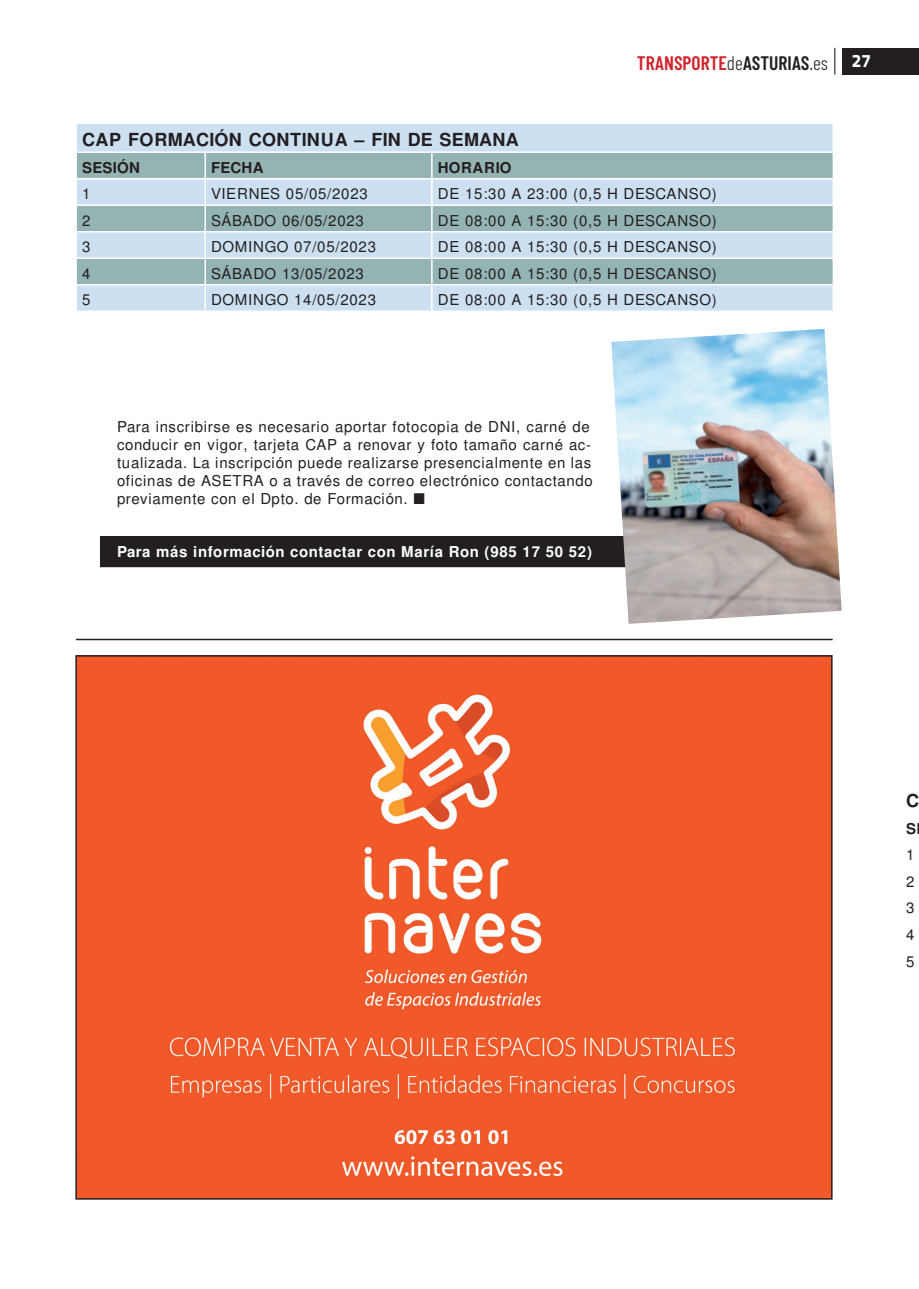
<style>
.page{position:relative;width:919px;height:1289px;background:#fff}
.page>*{position:absolute;margin:0;border:0;box-sizing:border-box;transform-origin:0 0}
.t1{font:600 19.5px "Barlow Condensed";color:#d1232a}
.t2{font:700 18px "Free Sans";letter-spacing:.02em;color:#231f20}
.t3{font:15px/18px "Free Sans";letter-spacing:.05em;color:#231f20}
.t4{font:700 15px "Free Sans";letter-spacing:.04em;color:#fff}
.t5{font:700 15px "Free Sans";letter-spacing:.015em;color:#231f20}
.t6{font:700 15px "Free Sans";letter-spacing:.04em;color:#231f20}
.s1{font-weight:300;color:#231f20}
.s2{color:#231f20}
.s3{font-family:"Flama";font-weight:300}
</style>
<div class="page">
<div style="left:841px;top:48px;width:77px;height:26px;background:#231f20"></div>
<svg style="left:834px;top:48px;width:1px;height:26px"></svg>
<div style="left:100px;top:536px;width:542px;height:30px;background:#231f20"></div>
<div style="left:100px;top:536px;width:543px;height:31px;border:1px solid #231f20"></div>
<hr style="left:76px;top:638px;width:756px;height:2px;background:#231f20">
<div style="left:78px;top:658px;width:751px;height:538px;background:#f15929"></div>
<div style="left:77px;top:124px;width:755px;height:186px;background:#cce0f2"></div>
<svg style="left:77px;top:153px;width:755px;height:131px;background:#aac5cc"></svg>
<hr style="left:75px;top:151px;width:130px;height:2px;background:#fff">
<hr style="left:205px;top:151px;width:227px;height:2px;background:#fff">
<hr style="left:204px;top:153px;width:2px;height:25px;background:#fff">
<hr style="left:432px;top:151px;width:402px;height:2px;background:#fff">
<hr style="left:75px;top:178px;width:130px;height:1px;background:#fff">
<hr style="left:205px;top:178px;width:227px;height:1px;background:#fff">
<hr style="left:204px;top:179px;width:2px;height:25px;background:#fff">
<hr style="left:432px;top:178px;width:402px;height:1px;background:#fff">
<hr style="left:75px;top:204px;width:130px;height:2px;background:#fff">
<hr style="left:205px;top:204px;width:227px;height:2px;background:#fff">
<hr style="left:204px;top:206px;width:2px;height:25px;background:#fff">
<hr style="left:432px;top:204px;width:402px;height:2px;background:#fff">
<hr style="left:75px;top:231px;width:130px;height:1px;background:#fff">
<hr style="left:205px;top:231px;width:227px;height:1px;background:#fff">
<hr style="left:204px;top:232px;width:2px;height:25px;background:#fff">
<hr style="left:432px;top:231px;width:402px;height:1px;background:#fff">
<hr style="left:75px;top:257px;width:130px;height:2px;background:#fff">
<hr style="left:205px;top:257px;width:227px;height:2px;background:#fff">
<hr style="left:204px;top:259px;width:2px;height:25px;background:#fff">
<hr style="left:432px;top:257px;width:402px;height:2px;background:#fff">
<hr style="left:75px;top:284px;width:130px;height:1px;background:#fff">
<hr style="left:205px;top:284px;width:227px;height:1px;background:#fff">
<hr style="left:204px;top:285px;width:2px;height:25px;background:#fff">
<hr style="left:432px;top:284px;width:402px;height:1px;background:#fff">
<svg style="left:431px;top:153px;width:1px;height:157px"></svg>
<img style="left:611px;top:329px;width:230px;height:295px">
<h1 class="t1" style="left:636px;top:51px;width:235px">TRANSPORTE<span class="s1">de</span><span class="s2">ASTURIAS</span><span class="s1">.es</span> <sup>27</sup></h1>
<p class="t2" style="left:82px;top:127px;width:438px">CAP FORMACIÓN CONTINUA – FIN DE SEMANA</p>
<p class="t5" style="left:82px;top:157px;width:59px">SESIÓN</p>
<p class="t5" style="left:211px;top:157px;width:54px">FECHA</p>
<p class="t6" style="left:438px;top:157px;width:75px">HORARIO</p>
<p class="t3" style="left:82px;top:186px;width:10px">1</p>
<p class="t3" style="left:211px;top:186px;width:158px">VIERNES 05/05/2023</p>
<p class="t3" style="left:438px;top:186px;width:280px">DE 15:30 A 23:00 (0,5 H DESCANSO)</p>
<p class="t3" style="left:82px;top:212px;width:10px">2</p>
<p class="t3" style="left:211px;top:212px;width:154px">SÁBADO 06/05/2023</p>
<p class="t3" style="left:438px;top:212px;width:280px">DE 08:00 A 15:30 (0,5 H DESCANSO)</p>
<p class="t3" style="left:82px;top:239px;width:10px">3</p>
<p class="t3" style="left:211px;top:239px;width:166px">DOMINGO 07/05/2023</p>
<p class="t3" style="left:438px;top:239px;width:280px">DE 08:00 A 15:30 (0,5 H DESCANSO)</p>
<p class="t3" style="left:82px;top:265px;width:10px">4</p>
<p class="t3" style="left:211px;top:265px;width:154px">SÁBADO 13/05/2023</p>
<p class="t3" style="left:438px;top:265px;width:280px">DE 08:00 A 15:30 (0,5 H DESCANSO)</p>
<p class="t3" style="left:82px;top:292px;width:10px">5</p>
<p class="t3" style="left:211px;top:292px;width:166px">DOMINGO 14/05/2023</p>
<p class="t3" style="left:438px;top:292px;width:280px">DE 08:00 A 15:30 (0,5 H DESCANSO)</p>
<p class="t3" style="left:117px;top:419px;width:477px">Para inscribirse es necesario aportar fotocopia de DNI, carné de conducir en vigor, tarjeta CAP a renovar y foto tamaño carné ac&shy;tualizada. La inscripción puede realizarse presencialmente en las oficinas de ASETRA o a través de correo electrónico contactando previamente con el Dpto. de Formación. <span class="s3">■</span></p>
<p class="t4" style="left:117px;top:541px;width:476px">Para más información contactar con María Ron (985 17 50 52)</p>
<p class="t2" style="left:906px;top:787px;width:14px">C</p>
<p class="t5" style="left:906px;top:817px;width:12px">S</p>
<p class="t3" style="left:906px;top:842px;width:10px;line-height:26.5px;text-align:justify">1<br>2<br>3<br>4<br>5</p>
</div>
